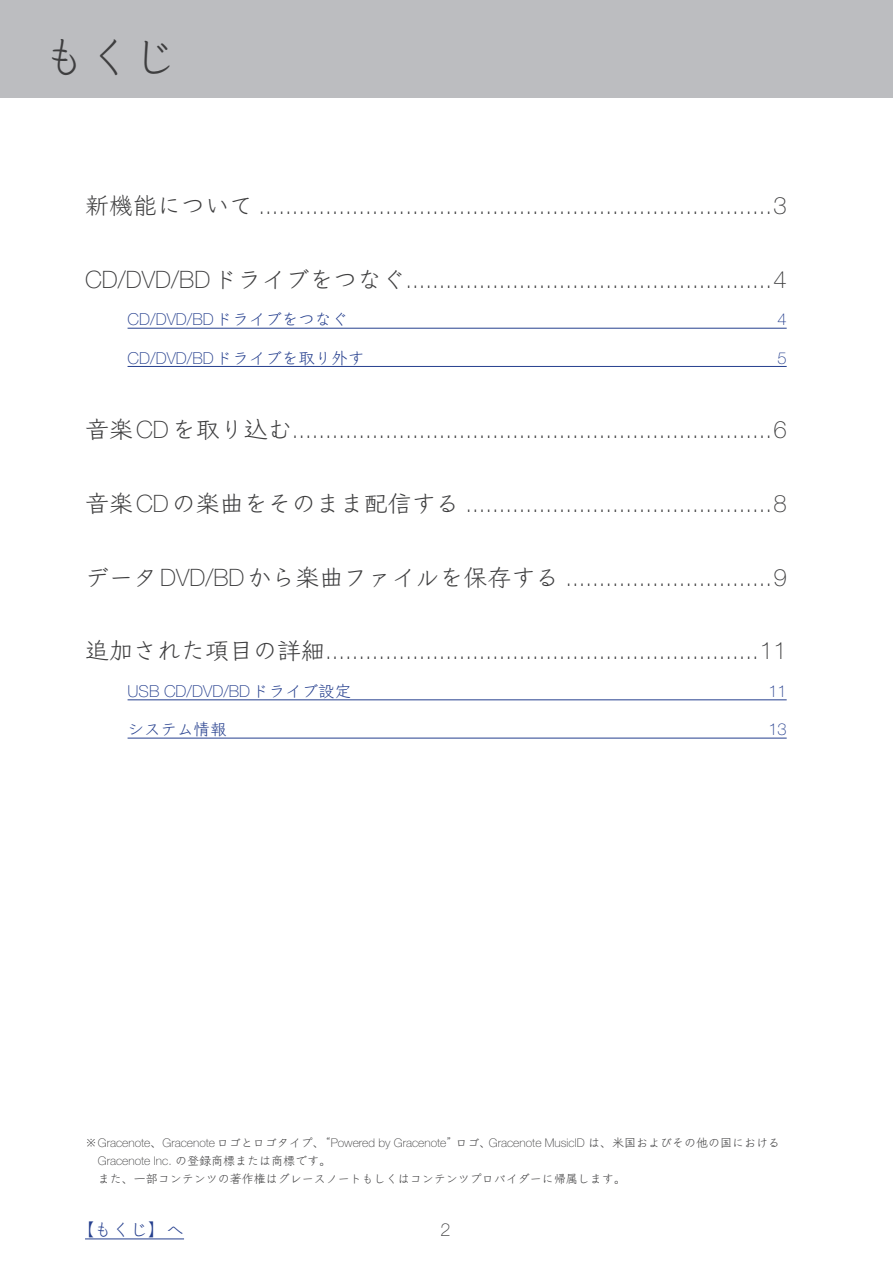
<style>
.page{position:relative;width:893px;height:1263px;background:#fff}
.page>*{position:absolute;margin:0;border:0;box-sizing:border-box;transform-origin:0 0}
.t1{font:45px "Klee Pro M";color:#3e3e3f}
.t2{font:100 24px "Helvetica Neue LT Std";color:#3e3e3f}
.t3{font:18px "Klee Pro M";color:#253f8e}
.t4{font:100 18px "Helvetica Neue LT Std";color:#3e3e3f}
.t5{font:100 16.5px "Helvetica Neue LT Std";color:#253f8e}
.t6{font:16.5px "Klee Pro M";color:#253f8e}
.t7{font:100 12px/18px "Helvetica Neue LT Std";color:#3e3e3f}
.t8{font:12px "Klee Pro M";color:#3e3e3f}
.s1{font-family:"Klee Pro M";font-weight:400}
</style>
<div class="page">
<hr style="left:85px;top:1238px;width:99px;height:1px;background:#253f8e">
<div style="left:0;top:0;width:893px;height:98px;background:#bcbdc0"></div>
<hr style="left:128px;top:328px;width:659px;height:1px;background:#253f8e">
<hr style="left:128px;top:366px;width:659px;height:1px;background:#253f8e">
<hr style="left:128px;top:699px;width:659px;height:1px;background:#253f8e">
<hr style="left:128px;top:738px;width:659px;height:1px;background:#253f8e">
<h1 class="t1" style="left:43px;top:27px;width:136px">もくじ</h1>
<p class="t2" style="left:85px;top:192px;width:703px"><span class="s1">新機能について</span> .............................................................................3</p>
<p class="t2" style="left:85px;top:266px;width:703px">CD/DVD/BD<span class="s1">ドライブをつなぐ</span>.......................................................4</p>
<p class="t5" style="left:128px;top:310px;width:222px">CD/DVD/BD<span class="s1">ドライブをつなぐ</span></p>
<p class="t5" style="left:777px;top:310px;width:11px">4</p>
<p class="t5" style="left:128px;top:348px;width:238px">CD/DVD/BD<span class="s1">ドライブを取り外す</span></p>
<p class="t5" style="left:777px;top:348px;width:11px">5</p>
<p class="t2" style="left:85px;top:416px;width:703px"><span class="s1">音楽</span>CD<span class="s1">を取り込む</span>........................................................................6</p>
<p class="t2" style="left:85px;top:490px;width:703px"><span class="s1">音楽</span>CD<span class="s1">の楽曲をそのまま配信する</span> ..............................................8</p>
<p class="t2" style="left:85px;top:563px;width:703px"><span class="s1">データ</span>DVD/BD<span class="s1">から楽曲ファイルを保存する</span> ...............................9</p>
<p class="t2" style="left:85px;top:637px;width:703px"><span class="s1">追加された項目の詳細</span> .................................................................11</p>
<p class="t5" style="left:128px;top:682px;width:225px">USB CD/DVD/BD<span class="s1">ドライブ設定</span></p>
<p class="t5" style="left:768px;top:682px;width:20px">11</p>
<p class="t6" style="left:128px;top:719px;width:100px">システム情報</p>
<p class="t5" style="left:768px;top:720px;width:20px">13</p>
<p class="t7" style="left:98px;top:1134px;width:684px;text-indent:-13px"><span class="s1">※</span>Gracenote<span class="s1">、</span>Gracenote<span class="s1">ロゴとロゴタイプ、“</span>Powered by Gracenote<span class="s1">”ロゴ、</span>Gracenote MusicID <span class="s1">は、米国およびその他の国における<br></span>Gracenote Inc. <span class="s1">の登録商標または商標です。</span></p>
<p class="t8" style="left:98px;top:1171px;width:529px">また、一部コンテンツの著作権はグレースノートもしくはコンテンツプロバイダーに帰属します。</p>
<p class="t3" style="left:76px;top:1218px;width:109px">【もくじ】へ</p>
<p class="t4" style="left:441px;top:1219px;width:12px">2</p>
</div>
